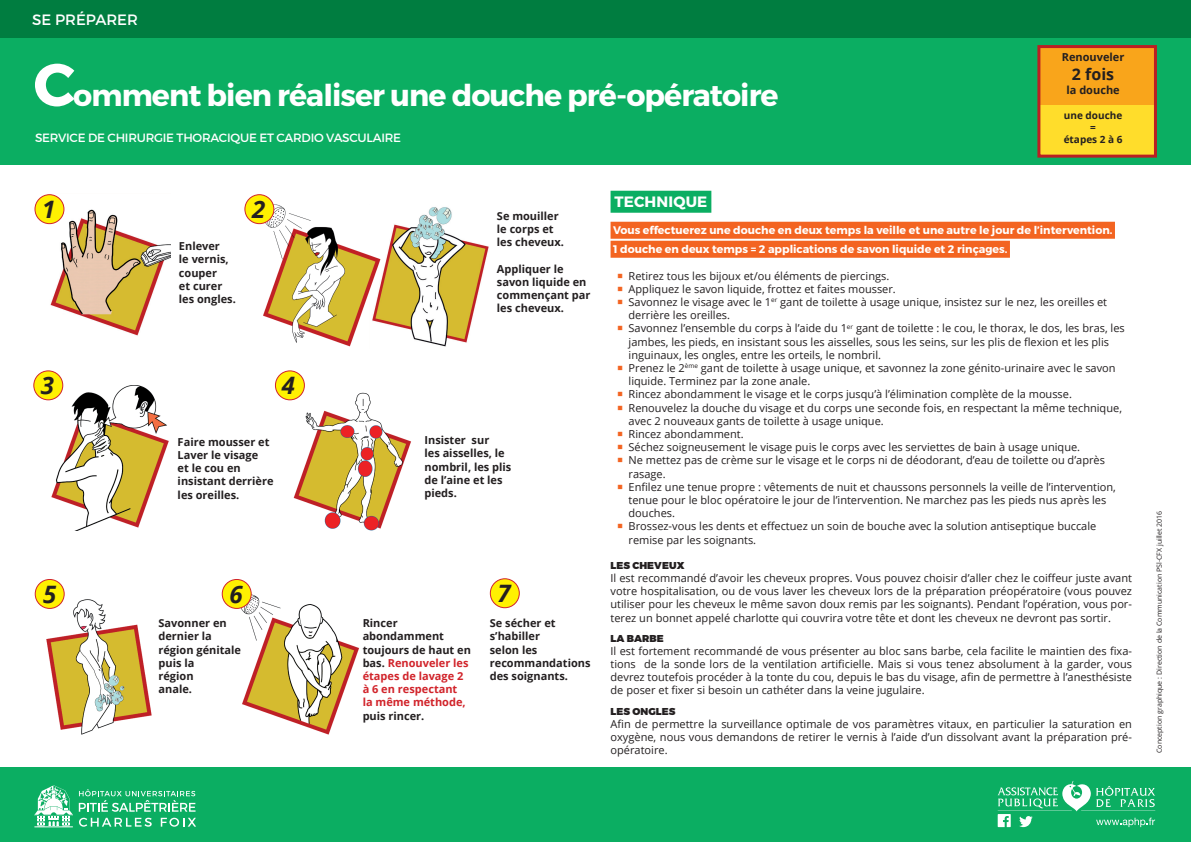
<style>
.page{position:relative;width:1191px;height:842px;background:#fff}
.page>*{position:absolute;margin:0;border:0;box-sizing:border-box;transform-origin:0 0}
.t1{font:700 30px "Montserrat";letter-spacing:-.03em;color:#fff}
.t2{font:italic 700 24px "Open Sans";color:#231f20}
.t3{font:700 16px "Open Sans";color:#231f20}
.t4{font:15px "Montserrat";color:#fff}
.t5{font:700 15px "Montserrat";letter-spacing:.01em;color:#fff}
.t6{font:12px "Montserrat";letter-spacing:-.02em;color:#fff}
.t7{font:11px/13.2px "Open Sans";color:#231f20}
.t8{font:700 11px/13.2px "Open Sans";color:#231f20}
.t9{font:700 11px/19px "Montserrat";color:#fff}
.t10{font:700 11px/13.2px "Open Sans";color:#d1232a}
.t11{font:900 10px "Montserrat";letter-spacing:.01em;color:#231f20}
.t12{font:700 10px/12px "Open Sans";color:#231f20;text-align:center}
.t13{font:7px "Open Sans";color:#231f20}
.s1{font-size:60px}
.s2{color:#231f20}
.s3{color:#f36421}
</style>
<div class="page">
<img style="left:384px;top:207px;width:105px;height:140px">
<div style="left:0;top:0;width:1191px;height:38px;background:#007d40"></div>
<div style="left:0;top:767px;width:1191px;height:75px;background:#0bae62"></div>
<div style="left:0;top:38px;width:1191px;height:126px;background:#0bae62"></div>
<img style="left:49px;top:194px;width:122px;height:142px">
<img style="left:49px;top:385px;width:120px;height:146px">
<img style="left:292px;top:389px;width:119px;height:142px">
<img style="left:35px;top:598px;width:117px;height:137px">
<img style="left:241px;top:594px;width:118px;height:141px">
<img style="left:263px;top:204px;width:121px;height:143px">
<div style="left:35px;top:195px;width:29px;height:29px;background:#fff101;border-radius:50%"></div>
<div style="left:34px;top:194px;width:30px;height:30px;border:1px solid #d1232a;border-radius:50%"></div>
<div style="left:275px;top:371px;width:29px;height:29px;background:#fff101;border-radius:50%"></div>
<div style="left:275px;top:370px;width:30px;height:30px;border:1px solid #d1232a;border-radius:50%"></div>
<div style="left:490px;top:579px;width:29px;height:29px;background:#fff101;border-radius:50%"></div>
<div style="left:490px;top:578px;width:30px;height:30px;border:1px solid #d1232a;border-radius:50%"></div>
<div style="left:245px;top:195px;width:29px;height:29px;background:#fff101;border-radius:50%"></div>
<div style="left:244px;top:194px;width:30px;height:30px;border:1px solid #d1232a;border-radius:50%"></div>
<div style="left:35px;top:579px;width:29px;height:29px;background:#fff101;border-radius:50%"></div>
<div style="left:35px;top:579px;width:30px;height:30px;border:1px solid #d1232a;border-radius:50%"></div>
<div style="left:222px;top:579px;width:29px;height:29px;background:#fff101;border-radius:50%"></div>
<div style="left:222px;top:579px;width:30px;height:30px;border:1px solid #d1232a;border-radius:50%"></div>
<div style="left:34px;top:371px;width:29px;height:29px;background:#fff101;border-radius:50%"></div>
<div style="left:33px;top:370px;width:30px;height:30px;border:1px solid #d1232a;border-radius:50%"></div>
<svg style="left:997px;top:781px;width:158px;height:46px"></svg>
<hr style="left:34px;top:827px;width:39px;height:1px;background:#fff">
<svg style="left:34px;top:785px;width:39px;height:42px"></svg>
<svg style="left:79px;top:789px;width:116px;height:23px"></svg>
<svg style="left:79px;top:818px;width:73px;height:9px"></svg>
<svg style="left:161px;top:818px;width:35px;height:9px"></svg>
<div style="left:1038px;top:105px;width:118px;height:52px;background:#ffdd2b"></div>
<div style="left:1038px;top:46px;width:118px;height:59px;background:#f9a51b"></div>
<div style="left:1037px;top:45px;width:120px;height:113px;border:3px solid #bb1f23"></div>
<div style="left:610px;top:191px;width:101px;height:22px;background:#0bae62"></div>
<div style="left:610px;top:222px;width:505px;height:17px;background:#f36421"></div>
<div style="left:610px;top:241px;width:400px;height:17px;background:#f36421"></div>
<h3 class="t4" style="left:32px;top:10px;width:107px">SE PRÉPARER</h3>
<h1 class="t1" style="left:34px;top:77px;width:746px"><span class="s1">C</span>omment bien réaliser une douche pré-opératoire</h1>
<p class="t6" style="left:35px;top:130px;width:368px">SERVICE DE CHIRURGIE THORACIQUE ET CARDIO VASCULAIRE</p>
<p class="t8" style="left:1061px;top:50px;width:64px">Renouveler</p>
<h3 class="t3" style="left:1072px;top:63px;width:44px">2 fois</h3>
<p class="t8" style="left:1066px;top:83px;width:55px">la douche</p>
<p class="t12" style="left:1063px;top:109px;width:60px">une douche =<br>étapes 2 à 6</p>
<h2 class="t2" style="left:42px;top:192px;width:15px">1</h2>
<h2 class="t2" style="left:41px;top:369px;width:15px">3</h2>
<p class="t8" style="left:179px;top:239px;width:58px">Enlever<br>le vernis, couper<br>et curer les ongles.</p>
<h2 class="t2" style="left:252px;top:192px;width:15px">2</h2>
<h2 class="t2" style="left:282px;top:368px;width:15px">4</h2>
<p class="t8" style="left:497px;top:209px;width:69px">Se mouiller le corps et les cheveux.</p>
<p class="t8" style="left:497px;top:262px;width:95px">Appliquer le savon liquide en commençant par les cheveux.</p>
<p class="t8" style="left:178px;top:435px;width:97px">Faire mousser et<br>Laver le visage<br>et le cou en insistant derrière les oreilles.</p>
<p class="t8" style="left:424px;top:433px;width:88px">Insister sur<br>les aisselles, le nombril, les plis de l’aine et les pieds.</p>
<h2 class="t2" style="left:43px;top:577px;width:15px">5</h2>
<h2 class="t2" style="left:229px;top:577px;width:15px">6</h2>
<p class="t8" style="left:158px;top:616px;width:84px">Savonner en dernier la région génitale puis la<br>région<br>anale.</p>
<p class="t10" style="left:363px;top:616px;width:110px"><span class="s2">Rincer abondamment toujours de haut en bas.</span> Renouveler les étapes de lavage 2 à 6 en respectant<br>la même méthode,</p>
<p class="t8" style="left:363px;top:709px;width:63px">puis rincer.</p>
<h2 class="t2" style="left:497px;top:576px;width:15px">7</h2>
<p class="t8" style="left:490px;top:616px;width:102px">Se sécher et s’habiller<br>selon les recommandations des soignants.</p>
<h3 class="t5" style="left:614px;top:192px;width:94px">TECHNIQUE</h3>
<p class="t9" style="left:613px;top:221px;width:501px">Vous effectuerez une douche en deux temps la veille et une autre le jour de l’intervention.<br>1 douche en deux temps = 2 applications de savon liquide et 2 rinçages.</p>
<p class="t7" style="left:617px;top:269px;width:273px"><span class="s3">○</span> Retirez tous les bijoux et/ou éléments de piercings.</p>
<p class="t7" style="left:617px;top:282px;width:280px"><span class="s3">○</span> Appliquez le savon liquide, frottez et faites mousser.</p>
<p class="t7" style="left:628px;top:295px;width:480px;text-indent:-11px"><span class="s3">○</span> Savonnez le visage avec le 1<sup>er</sup> gant de toilette à usage unique, insistez sur le nez, les oreilles et derrière les oreilles.</p>
<p class="t7" style="left:628px;top:322px;width:498px;text-indent:-11px"><span class="s3">○</span> Savonnez l’ensemble du corps à l’aide du 1<sup>er</sup> gant de toilette : le cou, le thorax, le dos, les bras, les jambes, les pieds, en insistant sous les aisselles, sous les seins, sur les plis de flexion et les plis inguinaux, les ongles, entre les orteils, le nombril.</p>
<p class="t7" style="left:628px;top:361px;width:488px;text-indent:-11px"><span class="s3">○</span> Prenez le 2<sup>ème</sup> gant de toilette à usage unique, et savonnez la zone génito-urinaire avec le savon liquide. Terminez par la zone anale.</p>
<p class="t7" style="left:617px;top:388px;width:456px"><span class="s3">○</span> Rincez abondamment le visage et le corps jusqu’à l’élimination complète de la mousse.</p>
<p class="t7" style="left:628px;top:401px;width:495px;text-indent:-11px"><span class="s3">○</span> Renouvelez la douche du visage et du corps une seconde fois, en respectant la même technique, avec 2 nouveaux gants de toilette à usage unique.</p>
<p class="t7" style="left:617px;top:427px;width:128px"><span class="s3">○</span> Rincez abondamment.</p>
<p class="t7" style="left:617px;top:440px;width:464px"><span class="s3">○</span> Séchez soigneusement le visage puis le corps avec les serviettes de bain à usage unique.</p>
<p class="t7" style="left:628px;top:454px;width:478px;text-indent:-11px"><span class="s3">○</span> Ne mettez pas de crème sur le visage et le corps ni de déodorant, d’eau de toilette ou d’après rasage.</p>
<p class="t7" style="left:628px;top:480px;width:489px;text-indent:-11px"><span class="s3">○</span> Enfilez une tenue propre : vêtements de nuit et chaussons personnels la veille de l’intervention, tenue pour le bloc opératoire le jour de l’intervention. Ne marchez pas les pieds nus après les douches.</p>
<p class="t7" style="left:628px;top:520px;width:469px;text-indent:-11px"><span class="s3">○</span> Brossez-vous les dents et effectuez un soin de bouche avec la solution antiseptique buccale remise par les soignants.</p>
<p class="t11" style="left:610px;top:559px;width:75px">LES CHEVEUX</p>
<p class="t7" style="left:610px;top:571px;width:523px;text-align:justify">Il est recommandé d’avoir les cheveux propres. Vous pouvez choisir d’aller chez le coiffeur juste avant votre hospitalisation, ou de vous laver les cheveux lors de la préparation préopératoire (vous pouvez utiliser pour les cheveux le même savon doux remis par les soignants). Pendant l’opération, vous por&shy;terez un bonnet appelé charlotte qui couvrira votre tête et dont les cheveux ne devront pas sortir.</p>
<p class="t11" style="left:610px;top:632px;width:55px">LA BARBE</p>
<p class="t7" style="left:610px;top:644px;width:523px;text-align:justify">Il est fortement recommandé de vous présenter au bloc sans barbe, cela facilite le maintien des fixa&shy;tions de la sonde lors de la ventilation artificielle. Mais si vous tenez absolument à la garder, vous devrez toutefois procéder à la tonte du cou, depuis le bas du visage, afin de permettre à l’anesthésiste de poser et fixer si besoin un cathéter dans la veine jugulaire.</p>
<p class="t11" style="left:610px;top:705px;width:66px">LES ONGLES</p>
<p class="t7" style="left:610px;top:717px;width:523px;text-align:justify">Afin de permettre la surveillance optimale de vos paramètres vitaux, en particulier la saturation en oxygène, nous vous demandons de retirer le vernis à l’aide d’un dissolvant avant la préparation pré&shy;opératoire.</p>
<p class="t13" style="left:1154px;top:753px;width:244px;rotate:-90deg">Conception graphique : Direction de la Communication PSl-CFX juillet 2016</p>
</div>
